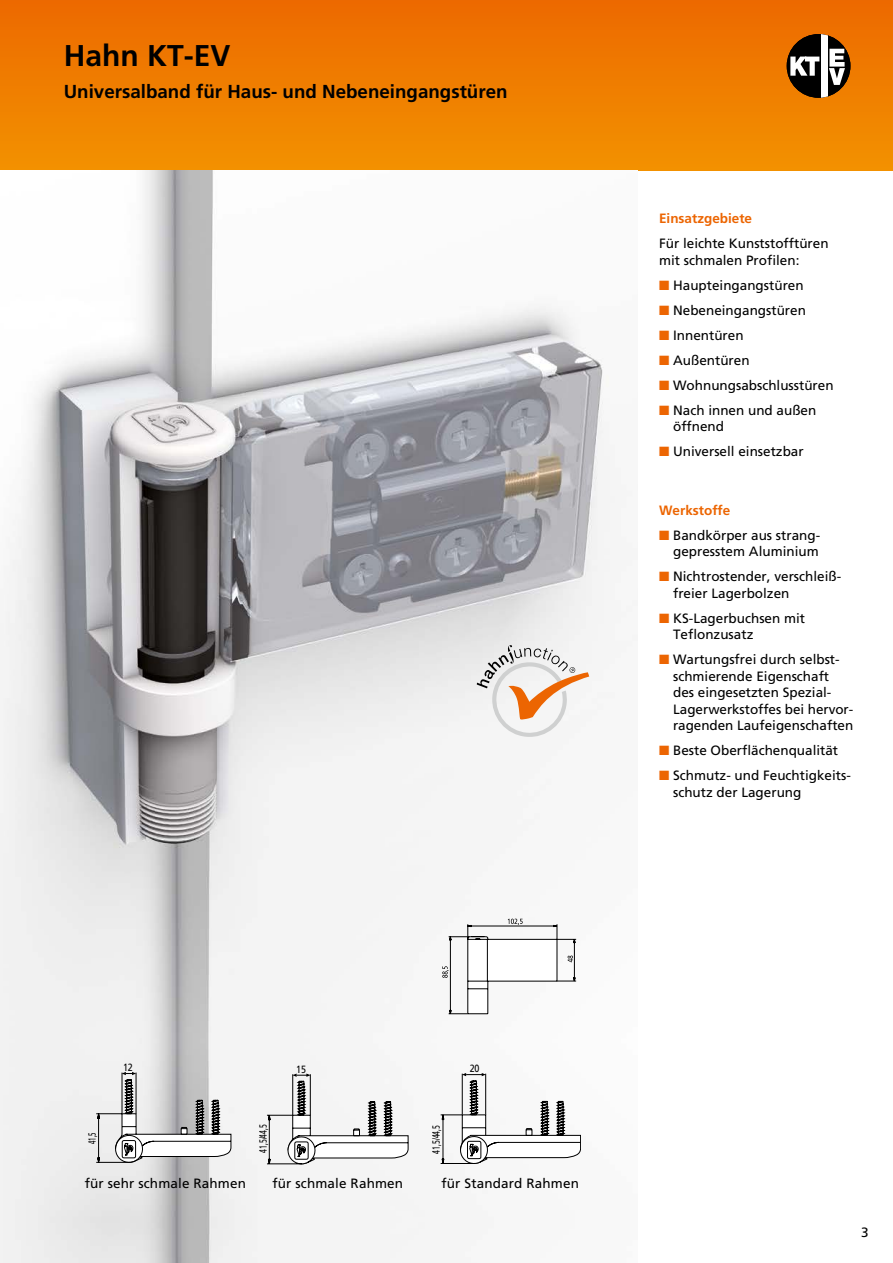
<style>
.page{position:relative;width:893px;height:1263px;background:#fff}
.page>*{position:absolute;margin:0;border:0;box-sizing:border-box;transform-origin:0 0}
.t1{font:700 30px "Frutiger";color:#000}
.t2{font:700 18.75px "Frutiger";color:#000}
.t3{font:13.5px/16.5px "Frutiger";color:#000}
.t4{font:700 13.5px "Frutiger";color:#ec6502}
.t5{font:10.5px "Frutiger";letter-spacing:-.015em;color:#000;scale:.65 1}
.t6{font:10.5px "Frutiger";letter-spacing:-.015em;color:#000;scale:.85 1}
.t7{font:10.5px "Frutiger";letter-spacing:-.015em;color:#000;scale:.58 1}
.s1{color:#ec6502}
</style>
<div class="page">
<div style="left:0;top:0;width:893px;height:170px;background:linear-gradient(to bottom,#ec6900,#f39100)"></div>
<img style="left:0;top:170px;width:615px;height:1093px">
<div style="left:787px;top:34px;width:63px;height:64px;background:#000;border-radius:50%"></div>
<div style="left:821px;top:34px;width:7px;height:64px;background:#fff"></div>
<svg style="left:790px;top:57px;width:29px;height:19px"></svg>
<svg style="left:829px;top:49px;width:16px;height:36px"></svg>
<svg style="left:442px;top:919px;width:134px;height:95px"></svg>
<svg style="left:440px;top:1073px;width:141px;height:96px"></svg>
<svg style="left:96px;top:1054px;width:140px;height:108px"></svg>
<svg style="left:267px;top:1063px;width:141px;height:106px"></svg>
<svg style="left:476px;top:645px;width:115px;height:92px"></svg>
<h1 class="t1" style="left:64px;top:38px;width:168px">Hahn KT-EV</h1>
<h2 class="t2" style="left:64px;top:81px;width:445px">Universalband für Haus- und Nebeneingangstüren</h2>
<p class="t4" style="left:659px;top:210px;width:95px">Einsatzgebiete</p>
<p class="t3" style="left:659px;top:235px;width:171px">Für leichte Kunststofftüren mit schmalen Profilen:</p>
<p class="t3" style="left:659px;top:277px;width:146px"><span class="s1">■</span> Haupteingangstüren</p>
<p class="t3" style="left:659px;top:302px;width:148px"><span class="s1">■</span> Nebeneingangstüren</p>
<p class="t3" style="left:659px;top:327px;width:86px"><span class="s1">■</span> Innentüren</p>
<p class="t3" style="left:659px;top:352px;width:92px"><span class="s1">■</span> Außentüren</p>
<p class="t3" style="left:659px;top:377px;width:176px"><span class="s1">■</span> Wohnungsabschlusstüren</p>
<p class="t3" style="left:673px;top:402px;width:145px;text-indent:-14px"><span class="s1">■</span> Nach innen und außen öffnend</p>
<p class="t3" style="left:659px;top:443px;width:146px"><span class="s1">■</span> Universell einsetzbar</p>
<p class="t4" style="left:659px;top:502px;width:73px">Werkstoffe</p>
<p class="t3" style="left:659px;top:527px;width:162px;text-align:right"><span class="s1">■</span> Bandkörper aus strang&shy;gepresstem Aluminium</p>
<p class="t3" style="left:673px;top:568px;width:170px;text-indent:-14px"><span class="s1">■</span> Nichtrostender, verschleiß&shy;freier Lagerbolzen</p>
<p class="t3" style="left:673px;top:610px;width:134px;text-indent:-14px"><span class="s1">■</span> KS-Lagerbuchsen mit<br>Teflonzusatz</p>
<p class="t3" style="left:673px;top:651px;width:182px;text-indent:-14px"><span class="s1">■</span> Wartungsfrei durch selbst&shy;schmierende Eigenschaft des eingesetzten Spezial-<br>Lagerwerkstoffes bei hervor&shy;ragenden Laufeigenschaften</p>
<p class="t3" style="left:659px;top:742px;width:181px"><span class="s1">■</span> Beste Oberflächenqualität</p>
<p class="t3" style="left:673px;top:767px;width:179px;text-indent:-14px"><span class="s1">■</span> Schmutz- und Feuchtigkeits&shy;schutz der Lagerung</p>
<p class="t7" style="left:86px;top:1144px;width:22px;rotate:-90deg">41,5</p>
<p class="t6" style="left:123px;top:1061px;width:13px">12</p>
<p class="t5" style="left:257px;top:1153px;width:45px;rotate:-90deg">41,5/44,5</p>
<p class="t6" style="left:296px;top:1063px;width:13px">15</p>
<p class="t5" style="left:430px;top:1153px;width:45px;rotate:-90deg">41,5/44,5</p>
<p class="t6" style="left:470px;top:1062px;width:13px">20</p>
<p class="t3" style="left:85px;top:1175px;width:163px">für sehr schmale Rahmen</p>
<p class="t3" style="left:272px;top:1175px;width:132px">für schmale Rahmen</p>
<p class="t3" style="left:442px;top:1175px;width:139px">für Standard Rahmen</p>
<p class="t6" style="left:296px;top:1180px;width:13px">12</p>
<p class="t6" style="left:469px;top:1182px;width:13px">15</p>
<p class="t3" style="left:861px;top:1224px;width:9px">3</p>
</div>
